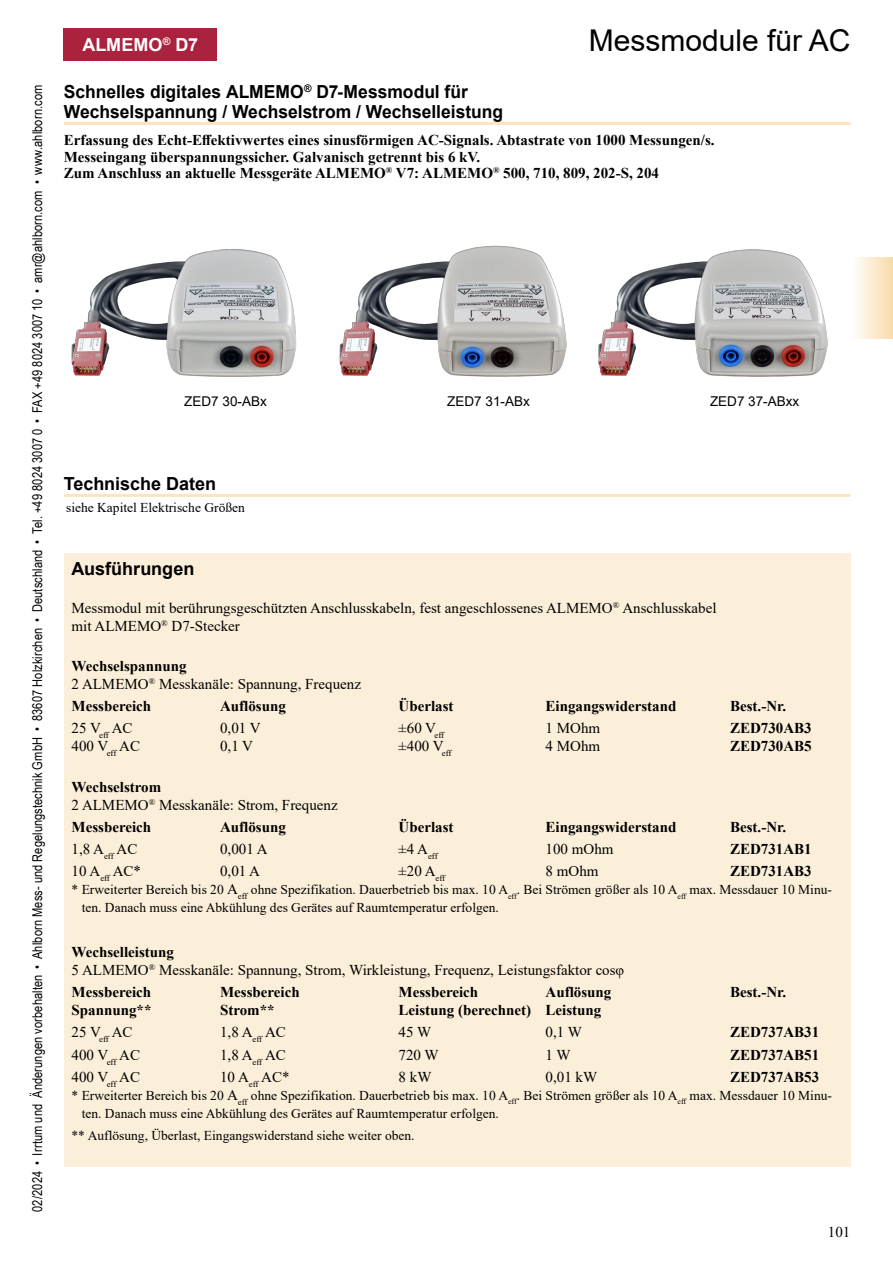
<style>
.page{position:relative;width:893px;height:1263px;background:#fff}
.page>*{position:absolute;margin:0;border:0;box-sizing:border-box;transform-origin:0 0}
.t1{font:30px "Arial";color:#000}
.t2{font:700 18px/19.5px "Arial";color:#000}
.t3{font:700 18px "Arial";color:#fff}
.t4{font:700 15px/16.5px "Times New Roman";color:#000}
.t5{font:15px/18px "Times New Roman";color:#000}
.t6{font:13.5px/18px "Times New Roman";color:#000}
.t7{font:13.5px "Arial Narrow";letter-spacing:.005em;color:#000}
.t8{font:13.5px "Arial";color:#000}
.s1{font-weight:700}
.s2{font-size:15px}
</style>
<div class="page">
<div style="left:850px;top:257px;width:43px;height:81px;background:linear-gradient(to right,#fff,#f8dba9)"></div>
<div style="left:64px;top:553px;width:786px;height:614px;background:#fcefd9"></div>
<img style="left:71px;top:245px;width:757px;height:132px">
<hr style="left:64px;top:122px;width:786px;height:3px;background:#ec9600">
<hr style="left:64px;top:494px;width:786px;height:3px;background:#ec9600">
<div style="left:64px;top:28px;width:153px;height:33px;background:#aa223e"></div>
<p class="t7" style="left:28px;top:1212px;width:1128px;rotate:-90deg">02/2024 • Irrtum und Änderungen vorbehalten • Ahlborn Mess- und Regelungstechnik GmbH • 83607 Holzkirchen • Deutschland • Tel. +49 8024 3007 0 • FAX +49 8024 3007 10 • amr@ahlborn.com • www.ahlborn.com</p>
<p class="t3" style="left:82px;top:32px;width:117px">ALMEMO<sup>®</sup> D7</p>
<h1 class="t1" style="left:589px;top:19px;width:263px">Messmodule für AC</h1>
<p class="t2" style="left:64px;top:82px;width:441px">Schnelles digitales ALMEMO<sup>®</sup> D7-Messmodul für<br>Wechselspannung / Wechselstrom / Wechselleistung</p>
<p class="t4" style="left:64px;top:131px;width:652px">Erfassung des Echt-Effektivwertes eines sinusförmigen AC-Signals. Abtastrate von 1000 Messungen/s.<br>Messeingang überspannungssicher. Galvanisch getrennt bis 6 kV.<br>Zum Anschluss an aktuelle Messgeräte ALMEMO<sup>®</sup> V7: ALMEMO<sup>®</sup> 500, 710, 809, 202-S, 204</p>
<p class="t8" style="left:184px;top:391px;width:84px">ZED7 30-ABx</p>
<p class="t8" style="left:447px;top:391px;width:84px">ZED7 31-ABx</p>
<p class="t8" style="left:710px;top:391px;width:91px">ZED7 37-ABxx</p>
<p class="t2" style="left:64px;top:474px;width:154px">Technische Daten</p>
<p class="t6" style="left:66px;top:498px;width:180px">siehe Kapitel Elektrische Größen</p>
<p class="t2" style="left:72px;top:559px;width:124px">Ausführungen</p>
<p class="t5" style="left:72px;top:598px;width:646px">Messmodul mit berührungsgeschützten Anschlusskabeln, fest angeschlossenes ALMEMO<sup>®</sup> Anschlusskabel mit ALMEMO<sup>®</sup> D7-Stecker</p>
<p class="t5" style="left:72px;top:656px;width:291px"><span class="s1">Wechselspannung<br></span>2 ALMEMO<sup>®</sup> Messkanäle: Spannung, Frequenz</p>
<p class="t4" style="left:72px;top:697px;width:81px">Messbereich</p>
<p class="t4" style="left:220px;top:697px;width:67px">Auflösung</p>
<p class="t4" style="left:399px;top:697px;width:56px">Überlast</p>
<p class="t4" style="left:546px;top:697px;width:132px">Eingangswiderstand</p>
<p class="t4" style="left:730px;top:697px;width:58px">Best.-Nr.</p>
<p class="t5" style="left:72px;top:719px;width:62px">25 V<sub>eff</sub> AC</p>
<p class="t5" style="left:220px;top:719px;width:42px">0,01 V</p>
<p class="t5" style="left:399px;top:719px;width:47px">±60 V<sub>eff</sub></p>
<p class="t5" style="left:546px;top:719px;width:56px">1 MOhm</p>
<p class="t4" style="left:730px;top:720px;width:83px">ZED730AB3</p>
<p class="t5" style="left:72px;top:737px;width:70px">400 V<sub>eff</sub> AC</p>
<p class="t5" style="left:220px;top:737px;width:35px">0,1 V</p>
<p class="t5" style="left:399px;top:737px;width:54px">±400 V<sub>eff</sub></p>
<p class="t5" style="left:546px;top:737px;width:56px">4 MOhm</p>
<p class="t4" style="left:730px;top:738px;width:83px">ZED730AB5</p>
<p class="t5" style="left:72px;top:777px;width:268px"><span class="s1">Wechselstrom<br></span>2 ALMEMO<sup>®</sup> Messkanäle: Strom, Frequenz</p>
<p class="t4" style="left:72px;top:818px;width:81px">Messbereich</p>
<p class="t4" style="left:220px;top:818px;width:67px">Auflösung</p>
<p class="t4" style="left:399px;top:818px;width:56px">Überlast</p>
<p class="t4" style="left:546px;top:818px;width:132px">Eingangswiderstand</p>
<p class="t4" style="left:730px;top:818px;width:58px">Best.-Nr.</p>
<p class="t5" style="left:72px;top:840px;width:67px">1,8 A<sub>eff</sub> AC</p>
<p class="t5" style="left:220px;top:840px;width:49px">0,001 A</p>
<p class="t5" style="left:399px;top:840px;width:41px">±4 A<sub>eff</sub></p>
<p class="t5" style="left:546px;top:840px;width:69px">100 mOhm</p>
<p class="t4" style="left:730px;top:840px;width:83px">ZED731AB1</p>
<p class="t5" style="left:72px;top:862px;width:71px">10 A<sub>eff</sub> AC*</p>
<p class="t5" style="left:220px;top:862px;width:42px">0,01 A</p>
<p class="t5" style="left:399px;top:862px;width:48px">±20 A<sub>eff</sub></p>
<p class="t5" style="left:546px;top:862px;width:54px">8 mOhm</p>
<p class="t4" style="left:730px;top:863px;width:83px">ZED731AB3</p>
<p class="t6" style="left:82px;top:880px;width:752px;text-indent:-10px">* Erweiterter Bereich bis 20 <span class="s2">A</span><sub>eff</sub> ohne Spezifikation. Dauerbetrieb bis max. 10 A<sub>eff</sub>. Bei Strömen größer als 10 A<sub>eff</sub> max. Messdauer 10 Minu&shy;ten. Danach muss eine Abkühlung des Gerätes auf Raumtemperatur erfolgen.</p>
<p class="t5" style="left:72px;top:942px;width:554px"><span class="s1">Wechselleistung<br></span>5 ALMEMO<sup>®</sup> Messkanäle: Spannung, Strom, Wirkleistung, Frequenz, Leistungsfaktor cosφ</p>
<p class="t4" style="left:72px;top:983px;width:81px">Messbereich</p>
<p class="t4" style="left:220px;top:983px;width:81px">Messbereich</p>
<p class="t4" style="left:399px;top:983px;width:81px">Messbereich</p>
<p class="t4" style="left:546px;top:983px;width:67px">Auflösung</p>
<p class="t4" style="left:730px;top:983px;width:58px">Best.-Nr.</p>
<p class="t4" style="left:72px;top:1001px;width:82px">Spannung**</p>
<p class="t4" style="left:220px;top:1001px;width:56px">Strom**</p>
<p class="t4" style="left:399px;top:1001px;width:204px">Leistung (berechnet) Leistung</p>
<p class="t5" style="left:72px;top:1023px;width:62px">25 V<sub>eff</sub> AC</p>
<p class="t5" style="left:220px;top:1023px;width:67px">1,8 A<sub>eff</sub> AC</p>
<p class="t5" style="left:399px;top:1023px;width:34px">45 W</p>
<p class="t5" style="left:546px;top:1023px;width:38px">0,1 W</p>
<p class="t4" style="left:730px;top:1024px;width:91px">ZED737AB31</p>
<p class="t5" style="left:72px;top:1045px;width:70px">400 V<sub>eff</sub> AC</p>
<p class="t5" style="left:220px;top:1045px;width:67px">1,8 A<sub>eff</sub> AC</p>
<p class="t5" style="left:399px;top:1045px;width:42px">720 W</p>
<p class="t5" style="left:546px;top:1045px;width:27px">1 W</p>
<p class="t4" style="left:730px;top:1046px;width:91px">ZED737AB51</p>
<p class="t5" style="left:72px;top:1067px;width:70px">400 V<sub>eff</sub> AC</p>
<p class="t5" style="left:220px;top:1067px;width:71px">10 A<sub>eff</sub> AC*</p>
<p class="t5" style="left:399px;top:1067px;width:34px">8 kW</p>
<p class="t5" style="left:546px;top:1067px;width:53px">0,01 kW</p>
<p class="t4" style="left:730px;top:1068px;width:91px">ZED737AB53</p>
<p class="t6" style="left:82px;top:1086px;width:752px;text-indent:-10px">* Erweiterter Bereich bis 20 <span class="s2">A</span><sub>eff</sub> ohne Spezifikation. Dauerbetrieb bis max. 10 A<sub>eff</sub>. Bei Strömen größer als 10 A<sub>eff</sub> max. Messdauer 10 Minu&shy;ten. Danach muss eine Abkühlung des Gerätes auf Raumtemperatur erfolgen.</p>
<p class="t6" style="left:72px;top:1126px;width:345px">** Auflösung, Überlast, Eingangswiderstand siehe weiter oben.</p>
<p class="t5" style="left:828px;top:1222px;width:24px">101</p>
</div>
